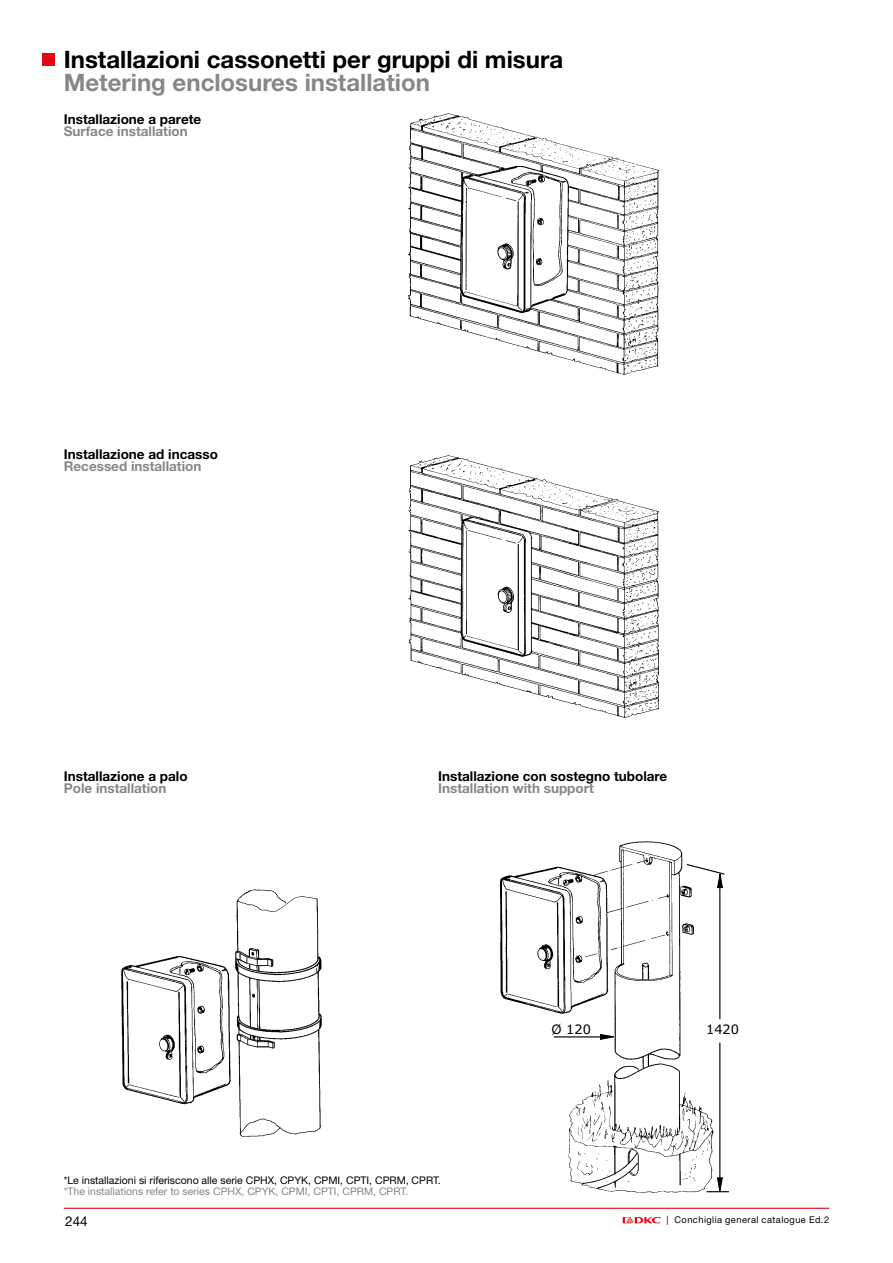
<style>
.page{position:relative;width:893px;height:1263px;background:#fff}
.page>*{position:absolute;margin:0;border:0;box-sizing:border-box;transform-origin:0 0}
.t1{font:700 24px "Helvetica Neue LT Std";color:#000}
.t2{font:700 24px "Helvetica Neue LT Std";color:#878787}
.t3{font:700 13.5px "Helvetica Neue LT Std";color:#000}
.t4{font:700 13.5px "Helvetica Neue LT Std";color:#878787}
.t5{font:13.5px "Helvetica Neue LT Std";color:#000}
.t6{font:13.05px "Verdana";color:#000}
.t7{font:10.5px "Helvetica Neue LT Std";color:#000}
.t8{font:10.5px "Helvetica Neue LT Std";color:#878787}
.t9{font:9.3px "Helvetica Neue LT Std";letter-spacing:.045em;color:#000}
</style>
<div class="page">
<hr style="left:64px;top:1208px;width:765px;height:1px;background:#e30613">
<svg style="left:623px;top:1217px;width:38px;height:6px"></svg>
<div style="left:43px;top:53px;width:12px;height:13px;background:#e30613"></div>
<img style="left:500px;top:841px;width:185px;height:352px">
<hr style="left:554px;top:1036px;width:48px;height:1px;background:#000">
<svg style="left:600px;top:1033px;width:18px;height:7px"></svg>
<svg style="left:685px;top:864px;width:44px;height:329px"></svg>
<img style="left:409px;top:114px;width:249px;height:260px">
<img style="left:408px;top:456px;width:251px;height:261px">
<img style="left:122px;top:889px;width:199px;height:248px">
<h1 class="t1" style="left:64px;top:45px;width:501px">Installazioni cassonetti per gruppi di misura</h1>
<h1 class="t2" style="left:64px;top:68px;width:368px">Metering enclosures installation</h1>
<p class="t3" style="left:64px;top:110px;width:139px">Installazione a parete</p>
<p class="t4" style="left:64px;top:122px;width:125px">Surface installation</p>
<p class="t3" style="left:64px;top:446px;width:156px">Installazione ad incasso</p>
<p class="t4" style="left:64px;top:458px;width:139px">Recessed installation</p>
<p class="t3" style="left:64px;top:768px;width:125px">Installazione a palo</p>
<p class="t4" style="left:64px;top:780px;width:104px">Pole installation</p>
<p class="t3" style="left:438px;top:768px;width:231px">Installazione con sostegno tubolare</p>
<p class="t4" style="left:438px;top:780px;width:157px">Installation with support</p>
<p class="t6" style="left:551px;top:1020px;width:41px">Ø 120</p>
<p class="t6" style="left:706px;top:1021px;width:35px">1420</p>
<p class="t7" style="left:64px;top:1174px;width:379px">*Le installazioni si riferiscono alle serie CPHX, CPYK, CPMI, CPTI, CPRM, CPRT.</p>
<p class="t8" style="left:64px;top:1185px;width:346px">*The installations refer to series CPHX, CPYK, CPMI, CPTI, CPRM, CPRT.</p>
<p class="t5" style="left:65px;top:1213px;width:24px">244</p>
<p class="t9" style="left:666px;top:1214px;width:164px">| Conchiglia general catalogue Ed.2</p>
</div>
